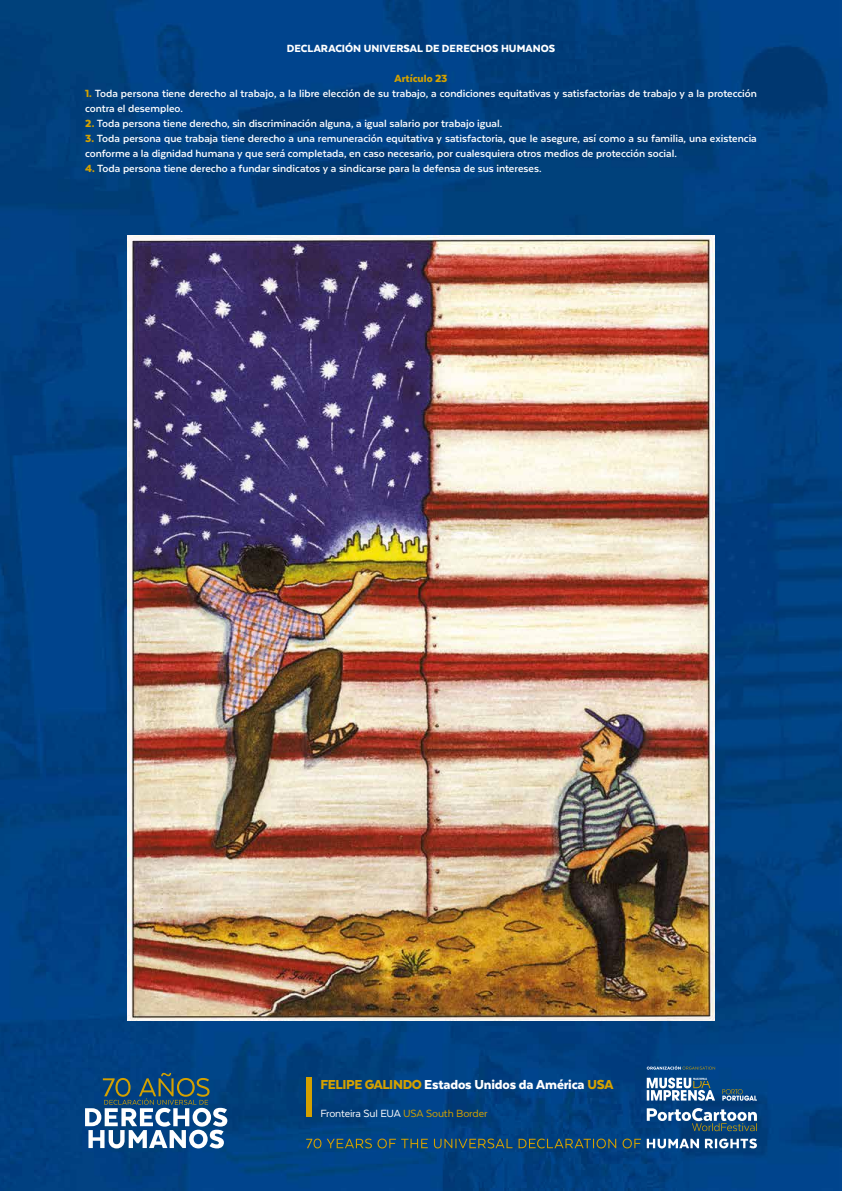
<style>
.page{position:relative;width:842px;height:1191px;background:#fff}
.page>*{position:absolute;margin:0;border:0;box-sizing:border-box;transform-origin:0 0}
.t1{font:900 15px "Texta";letter-spacing:-.015em;color:#fff}
.t2{font:700 12px/15px "Texta";color:#fff}
.t3{font:900 12px "Texta";color:#fff}
.t4{font:12px "Texta";letter-spacing:-.015em;color:#fff}
.t5{font:900 12px "Texta";color:#d4a100}
.s1{font-weight:900;color:#d4a100}
.s2{color:#d4a100}
</style>
<div class="page">
<img style="left:0;top:0;width:842px;height:1191px">
<svg style="left:647px;top:1138px;width:110px;height:10px"></svg>
<svg style="left:306px;top:1138px;width:335px;height:10px;background:#315764"></svg>
<svg style="left:647px;top:1108px;width:110px;height:23px"></svg>
<svg style="left:647px;top:1077px;width:68px;height:23px"></svg>
<div style="left:306px;top:1077px;width:6px;height:40px;background:#d4a100"></div>
<svg style="left:85px;top:1072px;width:142px;height:76px"></svg>
<svg style="left:722px;top:1089px;width:35px;height:11px"></svg>
<svg style="left:647px;top:1065px;width:68px;height:4px"></svg>
<img style="left:127px;top:235px;width:588px;height:785px">
<p class="t3" style="left:287px;top:42px;width:270px">DECLARACIÓN UNIVERSAL DE DERECHOS HUMANOS</p>
<p class="t5" style="left:394px;top:72px;width:55px">Artículo 23</p>
<p class="t2" style="left:85px;top:85px;width:673px"><span class="s1">1.</span> Toda persona tiene derecho al trabajo, a la libre elección de su trabajo, a condiciones equitativas y satisfactorias de trabajo y a la protección contra el desempleo.</p>
<p class="t2" style="left:85px;top:115px;width:419px"><span class="s1">2.</span> Toda persona tiene derecho, sin discriminación alguna, a igual salario por trabajo igual.</p>
<p class="t2" style="left:85px;top:130px;width:673px"><span class="s1">3.</span> Toda persona que trabaja tiene derecho a una remuneración equitativa y satisfactoria, que le asegure, así como a su familia, una existencia conforme a la dignidad humana y que será completada, en caso necesario, por cualesquiera otros medios de protección social.</p>
<p class="t2" style="left:85px;top:160px;width:458px"><span class="s1">4.</span> Toda persona tiene derecho a fundar sindicatos y a sindicarse para la defensa de sus intereses.</p>
<p class="t1" style="left:320px;top:1076px;width:295px"><span class="s2">FELIPE GALINDO</span> Estados Unidos da América <span class="s2">USA</span></p>
<p class="t4" style="left:320px;top:1107px;width:169px">Fronteira Sul EUA <span class="s2">USA South Border</span></p>
</div>
